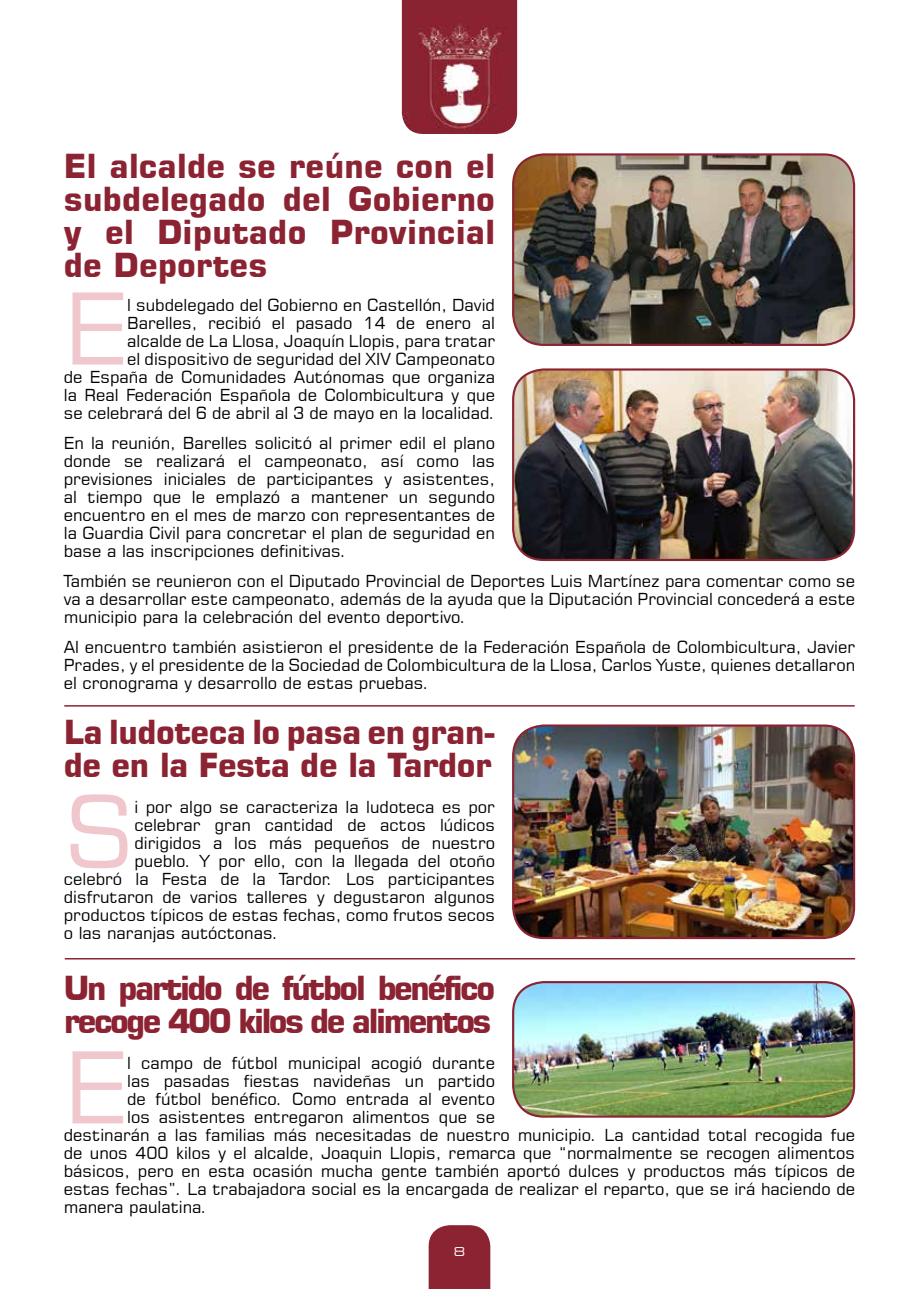
<style>
.page{position:relative;width:919px;height:1289px;background:#fff}
.page>*{position:absolute;margin:0;border:0;box-sizing:border-box;transform-origin:0 0}
.t1{font:99px "Square 721 BT";color:#efc7cd}
.t2{font:700 33px/33px "Square 721 BT";letter-spacing:-.02em;color:#8b2332;text-align:justify}
.t3{font:700 33px/33px "Square 721 BT";letter-spacing:-.08em;color:#8b2332}
.t4{font:16.5px/18px "Square 721 BT";color:#000;text-align:justify}
.t5{font:expanded 12px "Square 721 BT";color:#fff}
</style>
<div class="page">
<svg style="left:428px;top:1225px;width:62px;height:63px;background:#912f3d"></svg>
<img style="left:402px;top:0;width:115px;height:134px">
<img style="left:513px;top:154px;width:341px;height:191px">
<div style="left:512px;top:153px;width:343px;height:193px;border:2px solid #8b2332;border-radius:31px"></div>
<img style="left:513px;top:371px;width:341px;height:189px">
<div style="left:512px;top:368px;width:343px;height:193px;border:2px solid #8b2332;border-radius:31px"></div>
<img style="left:513px;top:727px;width:341px;height:211px">
<div style="left:512px;top:724px;width:343px;height:215px;border:2px solid #8b2332;border-radius:31px"></div>
<img style="left:513px;top:982px;width:341px;height:134px">
<div style="left:512px;top:981px;width:343px;height:136px;border:2px solid #8b2332;border-radius:31px"></div>
<hr style="left:64px;top:705px;width:790px;height:1px;background:#8b2332">
<hr style="left:65px;top:958px;width:790px;height:1px;background:#8b2332">
<h2 class="t2" style="left:64px;top:150px;width:433px">El alcalde se reúne con el subdelegado del Gobierno y el Diputado Provincial de Deportes</h2>
<h1 class="t1" style="left:64px;top:266px;width:65px">E</h1>
<p class="t4" style="left:64px;top:295px;width:432px;text-align:right">l subdelegado del Gobierno en Castellón, David Barelles, recibió el pasado 14 de enero al<br>alcalde de La Llosa, Joaquín Llopis, para tratar<br>el dispositivo de seguridad del XIV Campeonato<br>de España de Comunidades Autónomas que organiza la Real Federación Española de Colombicultura y que se celebrará del 6 de abril al 3 de mayo en la localidad.</p>
<p class="t4" style="left:64px;top:433px;width:433px">En la reunión, Barelles solicitó al primer edil el plano donde se realizará el campeonato, así como las previsiones iniciales de participantes y asistentes, al tiempo que le emplazó a mantener un segundo encuentro en el mes de marzo con representantes de la Guardia Civil para concretar el plan de seguridad en base a las inscripciones definitivas.</p>
<p class="t4" style="left:64px;top:571px;width:792px">También se reunieron con el Diputado Provincial de Deportes Luis Martínez para comentar como se va a desarrollar este campeonato, además de la ayuda que la Diputación Provincial concederá a este municipio para la celebración del evento deportivo.</p>
<p class="t4" style="left:64px;top:637px;width:792px">Al encuentro también asistieron el presidente de la Federación Española de Colombicultura, Javier Prades, y el presidente de la Sociedad de Colombicultura de la Llosa, Carlos Yuste, quienes detallaron el cronograma y desarrollo de estas pruebas.</p>
<h2 class="t2" style="left:64px;top:715px;width:433px">La ludoteca lo pasa en gran&shy;de en la Festa de la Tardor</h2>
<h1 class="t1" style="left:64px;top:769px;width:72px">S</h1>
<p class="t4" style="left:134px;top:798px;width:362px">i por algo se caracteriza la ludoteca es por</p>
<p class="t4" style="left:134px;top:816px;width:362px">celebrar gran cantidad de actos lúdicos</p>
<p class="t4" style="left:134px;top:834px;width:362px">dirigidos a los más pequeños de nuestro</p>
<p class="t4" style="left:134px;top:852px;width:362px">pueblo. Y por ello, con la llegada del otoño</p>
<p class="t4" style="left:64px;top:870px;width:432px">celebró la Festa de la Tardor. Los participantes</p>
<p class="t4" style="left:64px;top:888px;width:432px">disfrutaron de varios talleres y degustaron algunos</p>
<p class="t4" style="left:64px;top:906px;width:433px">productos típicos de estas fechas, como frutos secos</p>
<p class="t4" style="left:64px;top:924px;width:216px">o las naranjas autóctonas.</p>
<h2 class="t3" style="left:64px;top:971px;width:433px">Un partido de fútbol benéfico recoge 400 kilos de alimentos</h2>
<h1 class="t1" style="left:64px;top:1025px;width:65px">E</h1>
<p class="t4" style="left:127px;top:1054px;width:369px">l campo de fútbol municipal acogió durante</p>
<p class="t4" style="left:127px;top:1072px;width:369px">las pasadas fiestas navideñas un partido</p>
<p class="t4" style="left:127px;top:1090px;width:369px">de fútbol benéfico. Como entrada al evento</p>
<p class="t4" style="left:127px;top:1108px;width:369px">los asistentes entregaron alimentos que se</p>
<p class="t4" style="left:64px;top:1126px;width:792px">destinarán a las familias más necesitadas de nuestro municipio. La cantidad total recogida fue</p>
<p class="t4" style="left:64px;top:1144px;width:792px">de unos 400 kilos y el alcalde, Joaquin Llopis, remarca que “normalmente se recogen alimentos</p>
<p class="t4" style="left:64px;top:1162px;width:792px">básicos, pero en esta ocasión mucha gente también aportó dulces y productos más típicos de</p>
<p class="t4" style="left:64px;top:1180px;width:792px">estas fechas”. La trabajadora social es la encargada de realizar el reparto, que se irá haciendo de</p>
<p class="t4" style="left:64px;top:1198px;width:145px">manera paulatina.</p>
<p class="t5" style="left:454px;top:1243px;width:13px">8</p>
</div>
